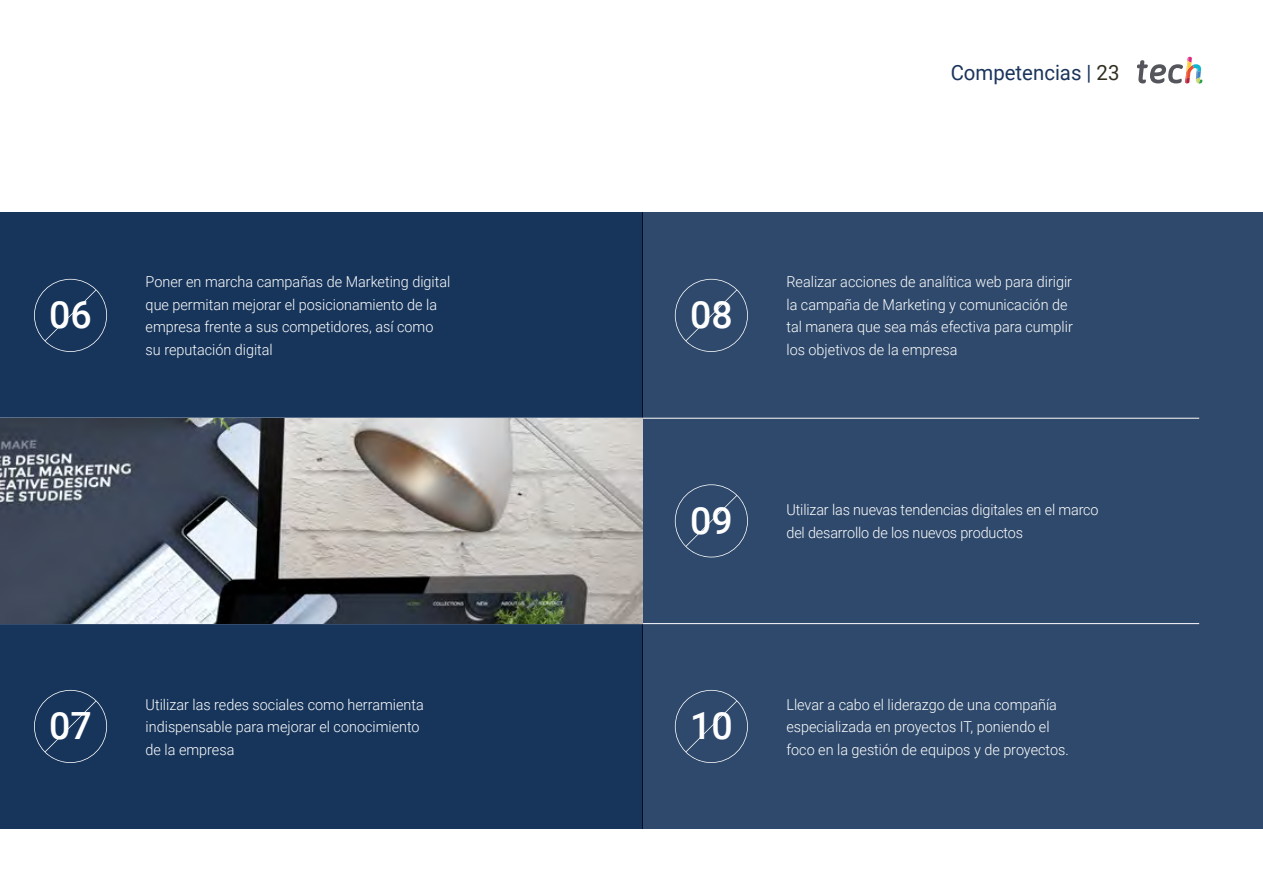
<style>
.page{position:relative;width:1263px;height:893px;background:#fff}
.page>*{position:absolute;margin:0;border:0;box-sizing:border-box;transform-origin:0 0}
.t1{font:500 37.5px "Roboto";color:#fff}
.t2{font:21px "Roboto";color:#1a355c}
.t3{font:300 15px/22.5px "Roboto";color:#fff;scale:.96 1}
.s1{color:#312e20}
</style>
<div class="page">
<svg style="left:1137px;top:57px;width:65px;height:27px"></svg>
<div style="left:0;top:213px;width:642px;height:616px;background:#17355b"></div>
<div style="left:642px;top:213px;width:621px;height:616px;background:#2e496b"></div>
<svg style="left:34px;top:279px;width:73px;height:73px"></svg>
<svg style="left:675px;top:279px;width:73px;height:73px"></svg>
<svg style="left:34px;top:690px;width:73px;height:73px"></svg>
<svg style="left:675px;top:484px;width:73px;height:73px"></svg>
<svg style="left:675px;top:690px;width:73px;height:73px"></svg>
<hr style="left:0;top:418px;width:1199px;height:1px;background:#fff">
<hr style="left:0;top:623px;width:1199px;height:1px;background:#fff">
<img style="left:0;top:418px;width:642px;height:205px">
<h2 class="t2" style="left:951px;top:57px;width:170px">Competencias | <span class="s1">23</span></h2>
<p class="t3" style="left:146px;top:270px;width:319px">Poner en marcha campañas de Marketing digital que permitan mejorar el posicionamiento de la empresa frente a sus competidores, así como su reputación digital</p>
<p class="t3" style="left:786px;top:270px;width:300px">Realizar acciones de analítica web para dirigir la campaña de Marketing y comunicación de tal manera que sea más efectiva para cumplir los objetivos de la empresa</p>
<h1 class="t1" style="left:49px;top:288px;width:44px">06</h1>
<h1 class="t1" style="left:690px;top:288px;width:44px">08</h1>
<h1 class="t1" style="left:49px;top:699px;width:44px">07</h1>
<p class="t3" style="left:146px;top:692px;width:291px">Utilizar las redes sociales como herramienta indispensable para mejorar el conocimiento de la empresa</p>
<h1 class="t1" style="left:690px;top:494px;width:44px">09</h1>
<p class="t3" style="left:786px;top:498px;width:327px">Utilizar las nuevas tendencias digitales en el marco del desarrollo de los nuevos productos</p>
<h1 class="t1" style="left:690px;top:699px;width:44px">10</h1>
<p class="t3" style="left:786px;top:692px;width:296px">Llevar a cabo el liderazgo de una compañía especializada en proyectos IT, poniendo el foco en la gestión de equipos y de proyectos.</p>
</div>
